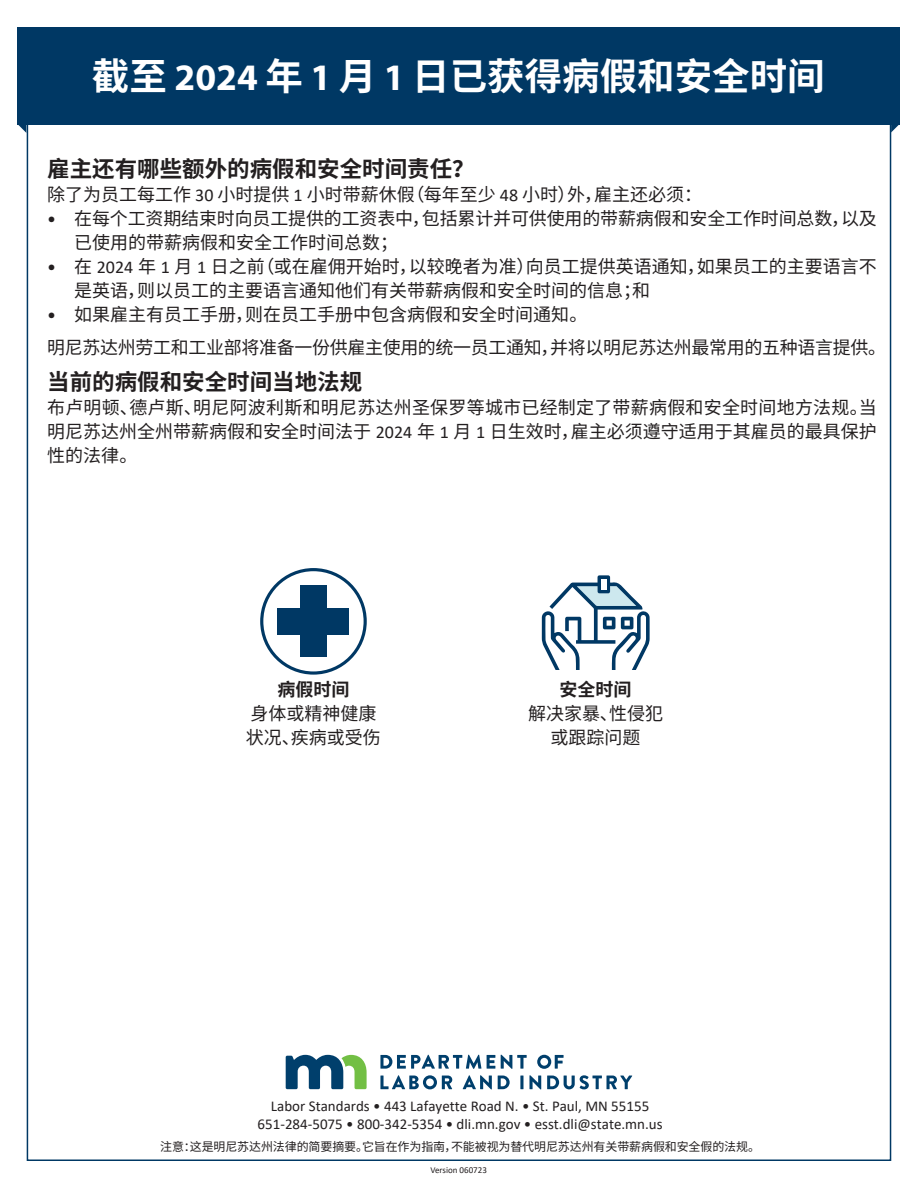
<style>
.page{position:relative;width:918px;height:1188px;background:#fff}
.page>*{position:absolute;margin:0;border:0;box-sizing:border-box;transform-origin:0 0}
.t1{font:700 37.5px "Noto Sans CJ Ksc";color:#fff}
.t2{font:700 22.5px "Noto Sans CJ Ksc";color:#231f20}
.t3{font:18px/24px "Noto Sans CJ Ksc";color:#231f20}
.t4{font:18px/33px "Noto Sans CJ Ksc";letter-spacing:-.02em;color:#231f20}
.t5{font:700 18px "Noto Sans CJ Ksc";color:#231f20}
.t6{font:15px/18px "Calibri";color:#231f20;text-align:center}
.t7{font:12px "Noto Sans CJ Ksc";letter-spacing:-.01em;color:#231f20}
.t8{font:9px "Calibri";color:#231f20}
.s1{font-family:"Myriad Pro"}
.s2{font-family:"Calibri"}
</style>
<div class="page">
<div style="left:18px;top:27px;width:882px;height:97px;background:#003864"></div>
<svg style="left:17px;top:124px;width:9px;height:9px"></svg>
<svg style="left:891px;top:124px;width:9px;height:8px"></svg>
<svg style="left:286px;top:1055px;width:81px;height:34px"></svg>
<svg style="left:380px;top:1055px;width:101px;height:14px"></svg>
<svg style="left:487px;top:1055px;width:8px;height:14px"></svg>
<svg style="left:501px;top:1055px;width:26px;height:14px"></svg>
<svg style="left:537px;top:1055px;width:27px;height:14px"></svg>
<svg style="left:380px;top:1075px;width:72px;height:14px"></svg>
<svg style="left:463px;top:1075px;width:29px;height:14px"></svg>
<svg style="left:498px;top:1076px;width:12px;height:13px"></svg>
<svg style="left:520px;top:1076px;width:3px;height:13px"></svg>
<svg style="left:529px;top:1075px;width:12px;height:14px"></svg>
<svg style="left:547px;top:1075px;width:85px;height:14px"></svg>
<div style="left:300px;top:586px;width:27px;height:71px;background:#003864"></div>
<div style="left:278px;top:608px;width:71px;height:27px;background:#003864"></div>
<div style="left:260px;top:568px;width:107px;height:107px;border:3px solid #003864;border-radius:50%"></div>
<svg style="left:542px;top:575px;width:108px;height:94px"></svg>
<div style="left:601px;top:579px;width:5px;height:11px;background:#fff"></div>
<h1 class="t1" style="left:92px;top:55px;width:734px">截至 <span class="s1">2024</span> 年 <span class="s1">1</span> 月 <span class="s1">1</span> 日已获得病假和安全时间</h1>
<p class="t2" style="left:47px;top:156px;width:429px">雇主还有哪些额外的病假和安全时间责任？</p>
<p class="t3" style="left:47px;top:183px;width:657px">除了为员工每工作 <span class="s2">30</span> 小时提供 <span class="s2">1</span> 小时带薪休假（每年至少 <span class="s2">48</span> 小时）外，雇主还必须：</p>
<p class="t3" style="left:74px;top:206px;width:804px;text-indent:-27px"><span class="s2">•</span> 在每个工资期结束时向员工提供的工资表中，包括累计并可供使用的带薪病假和安全工作时间总数，以及已使用的带薪病假和安全工作时间总数；</p>
<p class="t3" style="left:74px;top:254px;width:804px;text-indent:-27px"><span class="s2">•</span> 在 <span class="s2">2024</span> 年 <span class="s2">1</span> 月 <span class="s2">1</span> 日之前（或在雇佣开始时，以较晚者为准）向员工提供英语通知，如果员工的主要语言不是英语，则以员工的主要语言通知他们有关带薪病假和安全时间的信息；和</p>
<p class="t4" style="left:47px;top:298px;width:841px"><span class="s2">•</span> 如果雇主有员工手册，则在员工手册中包含病假和安全时间通知。<br>明尼苏达州劳工和工业部将准备一份供雇主使用的统一员工通知，并将以明尼苏达州最常用的五种语言提供。</p>
<p class="t2" style="left:47px;top:369px;width:316px">当前的病假和安全时间当地法规</p>
<p class="t3" style="left:47px;top:396px;width:831px;text-align:justify">布卢明顿、德卢斯、明尼阿波利斯和明尼苏达州圣保罗等城市已经制定了带薪病假和安全时间地方法规。当明尼苏达州全州带薪病假和安全时间法于 <span class="s2">2024</span> 年 <span class="s2">1</span> 月 <span class="s2">1</span> 日生效时，雇主必须遵守适用于其雇员的最具保护性的法律。</p>
<p class="t5" style="left:277px;top:679px;width:73px">病假时间</p>
<p class="t3" style="left:246px;top:702px;width:136px">身体或精神健康状况、疾病或受伤</p>
<p class="t5" style="left:560px;top:680px;width:73px">安全时间</p>
<p class="t3" style="left:528px;top:702px;width:136px;text-align:center">解决家暴、性侵犯或跟踪问题</p>
<p class="t6" style="left:258px;top:1097px;width:407px">Labor Standards • 443 Lafayette Road N. • St. Paul, MN 55155<br>651-284-5075 • 800-342-5354 • dli.mn.gov • esst.dli@state.mn.us</p>
<p class="t7" style="left:160px;top:1140px;width:602px">注意：这是明尼苏达州法律的简要摘要。它旨在作为指南，不能被视为替代明尼苏达州有关带薪病假和安全假的法规。</p>
<p class="t8" style="left:430px;top:1164px;width:58px">Version 060723</p>
</div>
